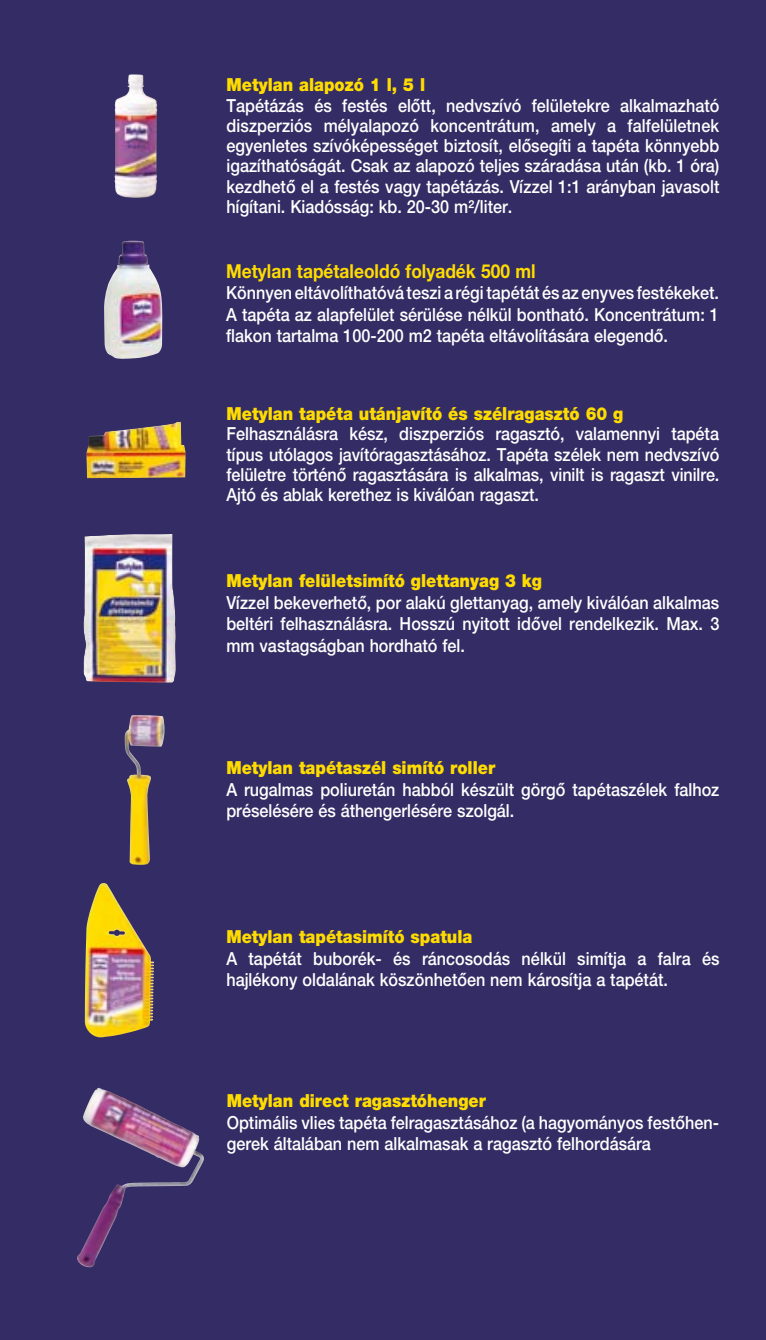
<style>
.page{position:relative;width:766px;height:1340px;background:#fff}
.page>*{position:absolute;margin:0;border:0;box-sizing:border-box;transform-origin:0 0}
.t1{font:700 19.35px "MG Helv Neue";color:#ffdc00;scale:.9 1}
.t2{font:500 18px/20.2px "MG Helv Neue";color:#fff;text-align:justify;scale:.9 1}
.t3{font:900 18px "MG Helv Neue";color:#ffdc00;scale:.9 1}
</style>
<div class="page">
<div style="left:0;top:0;width:765px;height:1339px;background:#342c64"></div>
<img style="left:114px;top:74px;width:43px;height:124px">
<img style="left:104px;top:241px;width:58px;height:118px">
<img style="left:86px;top:422px;width:100px;height:56px">
<img style="left:83px;top:534px;width:93px;height:149px">
<img style="left:125px;top:715px;width:39px;height:149px">
<img style="left:85px;top:883px;width:69px;height:154px">
<img style="left:77px;top:1087px;width:127px;height:180px">
<p class="t3" style="left:226px;top:74px;width:222px">Metylan alapozó 1 l, 5 l</p>
<p class="t2" style="left:226px;top:95px;width:549px">Tapétázás és festés elôtt, nedvszívó felületekre alkalmazható diszperziós mélyalapozó koncentrátum, amely a falfelületnek egyenletes szívóképességet biztosít, elôsegíti a tapéta könnyebb igazíthatóságát. Csak az alapozó teljes száradása után (kb. 1 óra) kezdhetô el a festés vagy tapétázás. Vízzel 1:1 arányban javasolt hígítani. Kiadósság: kb. 20-30 m²/liter.</p>
<p class="t1" style="left:226px;top:259px;width:345px">Metylan tapétaleoldó folyadék 500 ml</p>
<p class="t2" style="left:226px;top:282px;width:549px;line-height:21.6px">Könnyen eltávolíthatóvá teszi a régi tapétát és az enyves festékeket.<br>A tapéta az alapfelület sérülése nélkül bontható. Koncentrátum: 1 flakon tartalma 100-200 m2 tapéta eltávolítására elegendô.</p>
<p class="t3" style="left:226px;top:403px;width:442px">Metylan tapéta utánjavító és szélragasztó 60 g</p>
<p class="t2" style="left:226px;top:424px;width:549px">Felhasználásra kész, diszperziós ragasztó, valamennyi tapéta típus utólagos javítóragasztásához. Tapéta szélek nem nedvszívó felületre történô ragasztására is alkalmas, vinilt is ragaszt vinilre.<br>Ajtó és ablak kerethez is kiválóan ragaszt.</p>
<p class="t3" style="left:226px;top:570px;width:352px">Me-ty-lan felületsimító glettanyag 3 kg</p>
<p class="t2" style="left:226px;top:591px;width:549px;line-height:21.6px">Vízzel bekeverhetô, por alakú glettanyag, amely kiválóan alkalmas beltéri felhasználásra. Hosszú nyitott idôvel rendelkezik. Max. 3 mm vastagságban hordható fel.</p>
<p class="t3" style="left:226px;top:757px;width:300px">Me-ty-lan tapétaszél simító roller</p>
<p class="t2" style="left:226px;top:778px;width:549px;line-height:21.6px">A rugalmas poliuretán habból készült görgô tapétaszélek falhoz préselésére és áthengerlésére szolgál.</p>
<p class="t3" style="left:226px;top:926px;width:275px">Me-ty-lan tapétasimító spatula</p>
<p class="t2" style="left:226px;top:947px;width:549px;line-height:21.6px">A tapétát buborék- és ráncosodás nélkül simítja a falra és hajlékony oldalának köszönhetôen nem károsítja a tapétát.</p>
<p class="t3" style="left:227px;top:1090px;width:289px">Metylan direct ragasztóhenger</p>
<p class="t2" style="left:227px;top:1111px;width:548px;line-height:21.6px">Optimális vlies tapéta felragasztásához (a hagyományos festôhen&shy;gerek általában nem alkalmasak a ragasztó felhordására</p>
</div>
